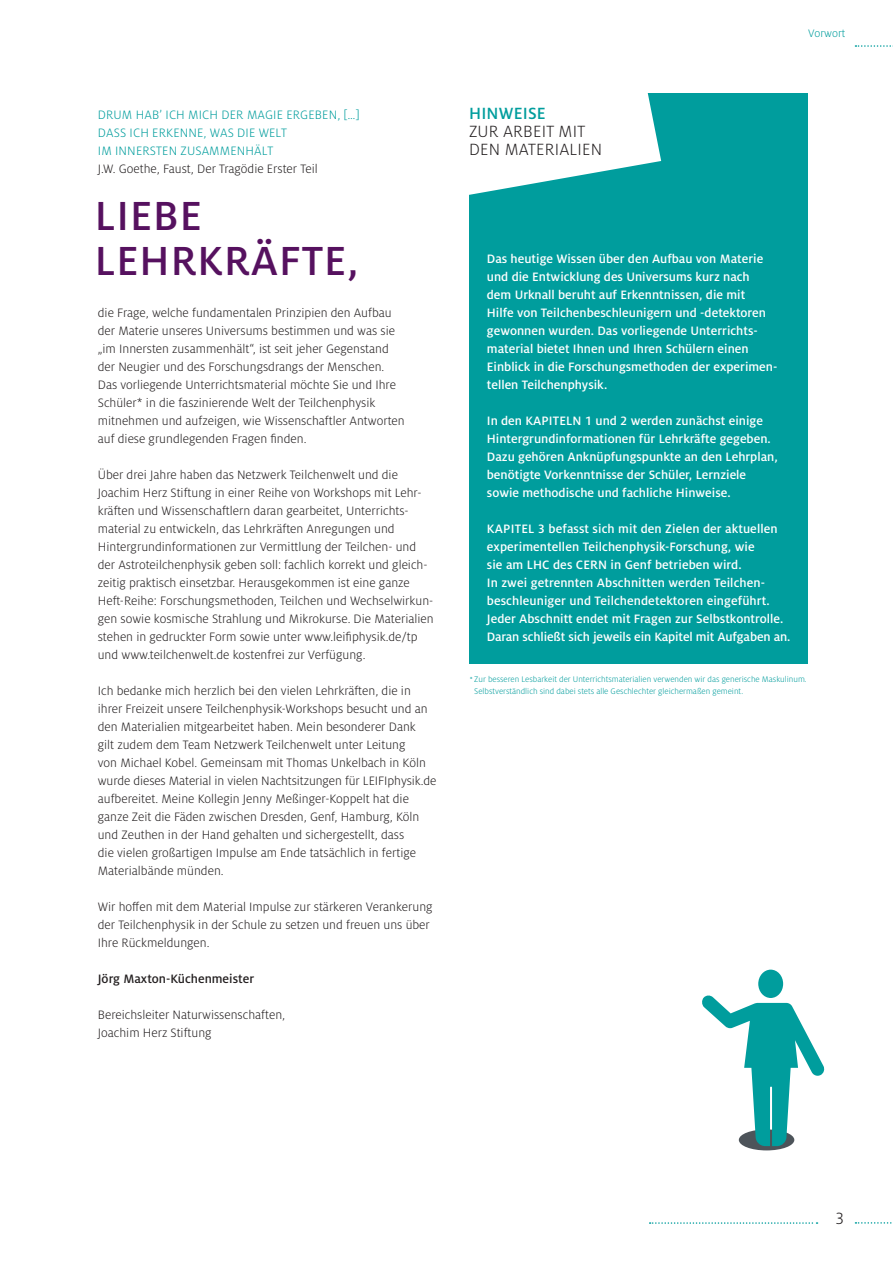
<style>
.page{position:relative;width:893px;height:1263px;background:#fff}
.page>*{position:absolute;margin:0;border:0;box-sizing:border-box;transform-origin:0 0}
.t1{font:500 45px/45px "Milo OT";letter-spacing:.02em;color:#56115f}
.t2{font:300 18px/18px "Milo OT";letter-spacing:.01em;color:#231f20}
.t3{font:500 18px "Milo OT";letter-spacing:.01em;color:#009d9d}
.t4{font:300 13.5px/18px "Milo OT";color:#231f20}
.t5{font:500 13.5px/18px "Milo OT";color:#fff}
.t6{font:300 13.5px/18px "Milo OT";letter-spacing:.01em;color:#009d9d}
.t7{font:500 13.5px "Milo OT";color:#231f20}
.t8{font:300 12px "Milo OT";color:#009d9d}
.t9{font:300 9px/12px "Milo OT";color:#009d9d}
.s1{font-family:"Calibri";font-weight:400;font-size:6px}
</style>
<div class="page">
<svg style="left:855px;top:45px;width:38px;height:2px"></svg>
<svg style="left:855px;top:1222px;width:37px;height:2px"></svg>
<svg style="left:650px;top:1222px;width:167px;height:2px"></svg>
<div style="left:470px;top:94px;width:338px;height:570px;background:#009d9d"></div>
<svg style="left:469px;top:93px;width:192px;height:104px"></svg>
<div style="left:739px;top:1129px;width:55px;height:21px;background:#4d545a;border-radius:50%"></div>
<svg style="left:702px;top:995px;width:123px;height:151px"></svg>
<div style="left:758px;top:970px;width:25px;height:28px;background:#009d9d;border-radius:50%"></div>
<p class="t6" style="left:98px;top:106px;width:263px">DRUM HAB’ ICH MICH DER MAGIE ERGEBEN, […]<br>DASS ICH ERKENNE, WAS DIE WELT<br>IM INNERSTEN ZUSAMMENHÄLT</p>
<p class="t4" style="left:98px;top:160px;width:222px">J.W. Goethe, Faust, Der Tragödie Erster Teil</p>
<h1 class="t1" style="left:95px;top:194px;width:265px">LIEBE<br>LEHRKRÄFTE,</h1>
<p class="t4" style="left:98px;top:304px;width:308px">die Frage, welche fundamentalen Prinzipien den Aufbau der Materie unseres Universums bestimmen und was sie „im Innersten zusammenhält“, ist seit jeher Gegenstand der Neugier und des Forschungsdrangs der Menschen.<br>Das vorliegende Unterrichtsmaterial möchte Sie und Ihre Schüler* in die faszinierende Welt der Teilchenphysik mitnehmen und aufzeigen, wie Wissenschaftler Antworten auf diese grundlegenden Fragen finden.</p>
<p class="t4" style="left:98px;top:466px;width:337px">Über drei Jahre haben das Netzwerk Teilchenwelt und die Joachim Herz Stiftung in einer Reihe von Workshops mit Lehr&shy;kräften und Wissenschaftlern daran gearbeitet, Unterrichts&shy;material zu entwickeln, das Lehrkräften Anregungen und Hintergrundinformationen zur Vermittlung der Teilchen- und der Astroteilchenphysik geben soll: fachlich korrekt und gleich&shy;zeitig praktisch einsetzbar. Herausgekommen ist eine ganze Heft-Reihe: Forschungsmethoden, Teilchen und Wechselwirkun&shy;gen sowie kosmische Strahlung und Mikrokurse. Die Materialien stehen in gedruckter Form sowie unter www.leifiphysik.de/tp und www.teilchenwelt.de kostenfrei zur Verfügung.</p>
<p class="t4" style="left:98px;top:682px;width:340px">Ich bedanke mich herzlich bei den vielen Lehrkräften, die in ihrer Freizeit unsere Teilchenphysik-Workshops besucht und an den Materialien mitgearbeitet haben. Mein besonderer Dank<br>gilt zudem dem Team Netzwerk Teilchenwelt unter Leitung<br>von Michael Kobel. Gemeinsam mit Thomas Unkelbach in Köln wurde dieses Material in vielen Nachtsitzungen für LEIFIphysik.de aufbereitet. Meine Kollegin Jenny Meßinger-Koppelt hat die ganze Zeit die Fäden zwischen Dresden, Genf, Hamburg, Köln und Zeuthen in der Hand gehalten und sichergestellt, dass<br>die vielen großartigen Impulse am Ende tatsächlich in fertige Materialbände münden.</p>
<p class="t4" style="left:98px;top:898px;width:336px">Wir hoffen mit dem Material Impulse zur stärkeren Verankerung der Teilchenphysik in der Schule zu setzen und freuen uns über<br>Ihre Rückmeldungen.</p>
<p class="t7" style="left:98px;top:971px;width:158px">Jörg Maxton-Küchenmeister</p>
<p class="t4" style="left:98px;top:1006px;width:189px">Bereichsleiter Naturwissenschaften,<br>Joachim Herz Stiftung</p>
<h2 class="t3" style="left:469px;top:103px;width:78px">HINWEISE</h2>
<h2 class="t2" style="left:469px;top:123px;width:135px">ZUR ARBEIT MIT<br>DEN MATERIALIEN</h2>
<p class="t8" style="left:808px;top:26px;width:39px">Vorwort</p>
<p class="t5" style="left:487px;top:250px;width:292px">Das heutige Wissen über den Aufbau von Materie und die Entwicklung des Universums kurz nach dem Urknall beruht auf Erkenntnissen, die mit<br>Hilfe von Teilchenbeschleunigern und -detektoren gewonnen wurden. Das vorliegende Unterrichts&shy;material bietet Ihnen und Ihren Schülern einen Einblick in die Forschungsmethoden der experimen&shy;tellen Teilchenphysik.</p>
<p class="t5" style="left:487px;top:412px;width:292px">In den KAPITELN 1 und 2 werden zunächst einige Hintergrundinformationen für Lehrkräfte gegeben.<br>Dazu gehören Anknüpfungspunkte an den Lehrplan, benötigte Vorkenntnisse der Schüler, Lernziele sowie methodische und fachliche Hinweise.</p>
<p class="t5" style="left:487px;top:520px;width:305px">KAPITEL 3 befasst sich mit den Zielen der aktuellen experimentellen Teilchenphysik-Forschung, wie<br>sie am LHC des CERN in Genf betrieben wird.<br>In zwei getrennten Abschnitten werden Teilchen&shy;beschleuniger und Teilchendetektoren eingeführt.<br>Jeder Abschnitt endet mit Fragen zur Selbstkontrolle.<br>Daran schließt sich jeweils ein Kapitel mit Aufgaben an.</p>
<p class="t9" style="left:474px;top:673px;width:334px;text-indent:-4px"><span class="s1">*</span> Zur besseren Lesbarkeit der Unterrichtsmaterialien verwenden wir das generische Maskulinum.<br>Selbstverständlich sind dabei stets alle Geschlechter gleichermaßen gemeint.</p>
<h2 class="t2" style="left:835px;top:1209px;width:11px">3</h2>
</div>
